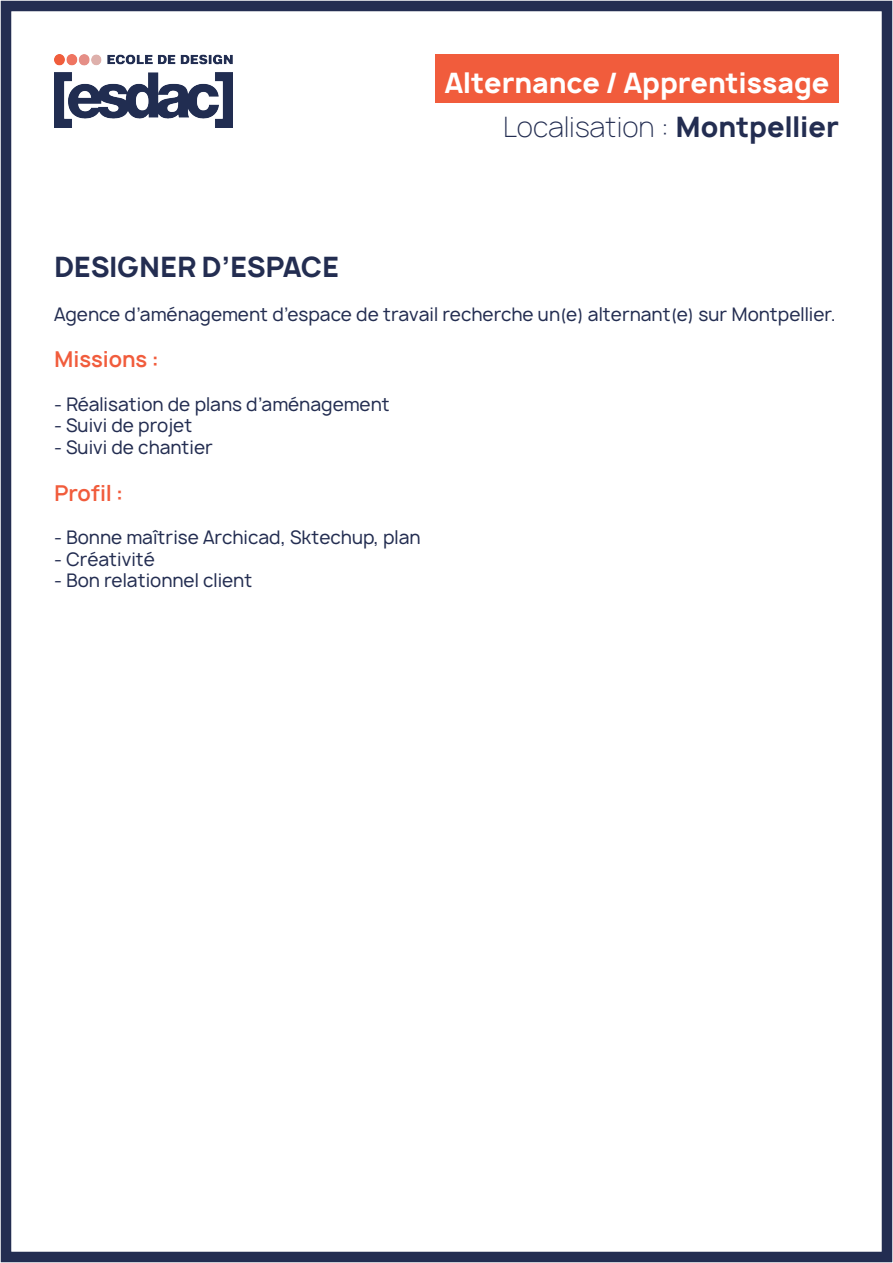
<style>
.page{position:relative;width:893px;height:1263px;background:#fff}
.page>*{position:absolute;margin:0;border:0;box-sizing:border-box;transform-origin:0 0}
.t1{font:100 27px "Manrope";color:#232d51}
.t2{font:700 27px "Manrope";color:#fff}
.t3{font:700 27px "Manrope";color:#232d51}
.t4{font:600 21px "Manrope";color:#f15c3c}
.t5{font:18px "Manrope";color:#232d51}
.s1{font-weight:700}
</style>
<div class="page">
<img style="left:54px;top:54px;width:179px;height:73px">
<div style="left:1px;top:1px;width:891px;height:1261px;border:10px solid #232d51"></div>
<div style="left:435px;top:54px;width:404px;height:48px;background:#f15c3c"></div>
<h1 class="t2" style="left:445px;top:64px;width:386px">Alternance / Apprentissage</h1>
<h1 class="t1" style="left:503px;top:111px;width:337px">Localisation : <span class="s1">Montpellier</span></h1>
<h1 class="t3" style="left:54px;top:249px;width:287px">DESIGNER D’ESPACE</h1>
<p class="t5" style="left:54px;top:303px;width:783px">Agence d’aménagement d’espace de travail recherche un(e) alternant(e) sur Montpellier.</p>
<p class="t4" style="left:54px;top:346px;width:107px">Missions :</p>
<p class="t5" style="left:54px;top:393px;width:337px">- Réalisation de plans d’aménagement</p>
<p class="t5" style="left:54px;top:414px;width:140px">- Suivi de projet</p>
<p class="t5" style="left:54px;top:436px;width:161px">- Suivi de chantier</p>
<p class="t4" style="left:54px;top:479px;width:71px">Profil :</p>
<p class="t5" style="left:54px;top:526px;width:368px">- Bonne maîtrise Archicad, Sktechup, plan</p>
<p class="t5" style="left:54px;top:547px;width:102px">- Créativité</p>
<p class="t5" style="left:54px;top:569px;width:200px">- Bon relationnel client</p>
</div>
